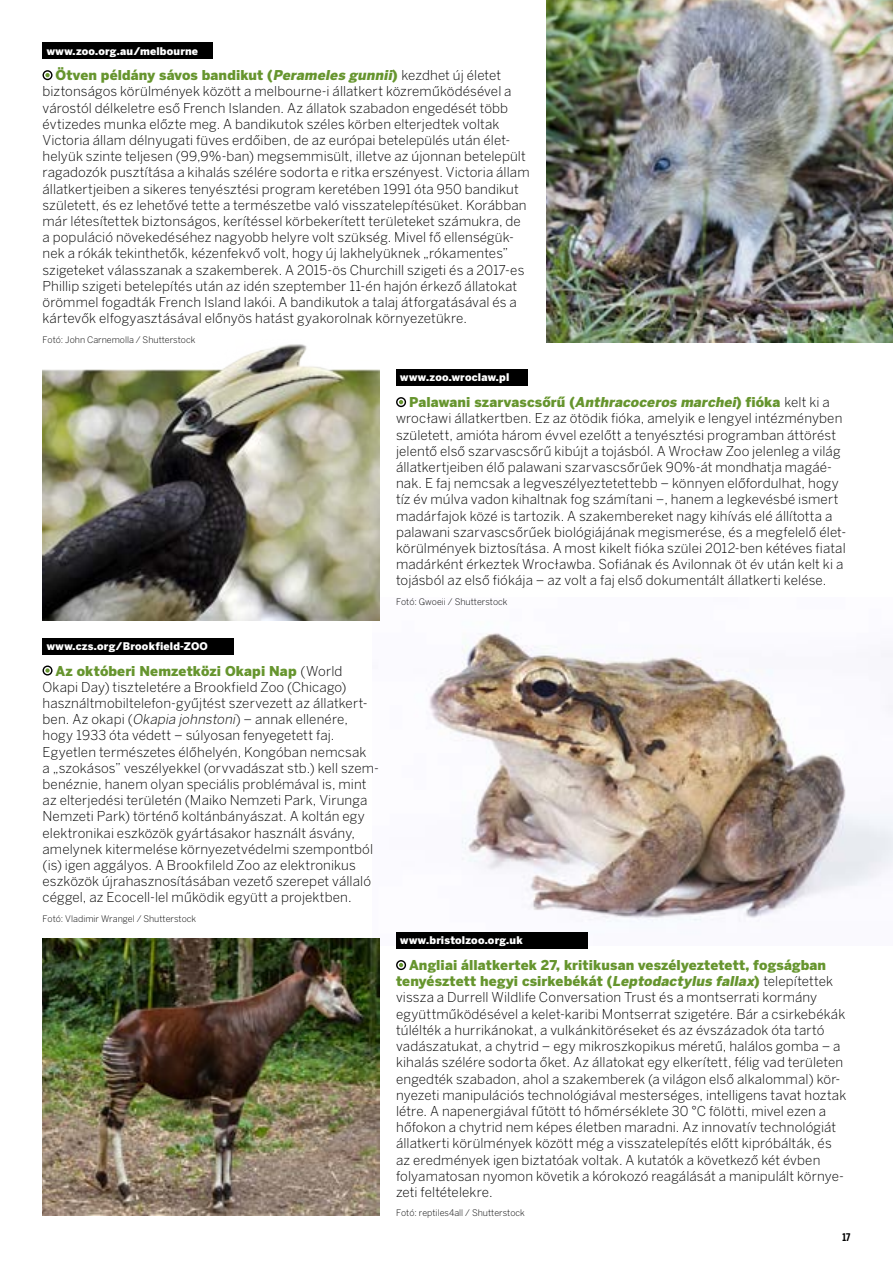
<style>
.page{position:relative;width:893px;height:1263px;background:#fff}
.page>*{position:absolute;margin:0;border:0;box-sizing:border-box;transform-origin:0 0}
.t1{font:300 13.5px/16.2px "Benton Sans";letter-spacing:.01em;color:#000}
.t2{font:900 10.5px "Benton Sans";letter-spacing:.02em;color:#fff}
.t3{font:700 10.5px "Benton Sans Comp";color:#000}
.t4{font:300 9px "Benton Sans";color:#000}
.s1{font-weight:900;color:#66952e}
.s2{font-weight:900;font-style:italic;color:#66952e}
.s3{font-style:italic}
</style>
<div class="page">
<img style="left:379px;top:598px;width:514px;height:347px">
<svg style="left:396px;top:397px;width:10px;height:10px"></svg>
<svg style="left:397px;top:398px;width:8px;height:8px"></svg>
<svg style="left:399px;top:400px;width:4px;height:4px"></svg>
<svg style="left:43px;top:665px;width:10px;height:10px"></svg>
<svg style="left:44px;top:667px;width:7px;height:7px"></svg>
<svg style="left:45px;top:668px;width:5px;height:5px"></svg>
<svg style="left:396px;top:960px;width:10px;height:10px"></svg>
<svg style="left:397px;top:961px;width:8px;height:8px"></svg>
<svg style="left:399px;top:963px;width:4px;height:4px"></svg>
<svg style="left:43px;top:70px;width:10px;height:10px"></svg>
<svg style="left:44px;top:72px;width:7px;height:7px"></svg>
<svg style="left:45px;top:73px;width:5px;height:4px"></svg>
<div style="left:396px;top:369px;width:132px;height:17px;background:#000"></div>
<div style="left:43px;top:638px;width:191px;height:16px;background:#000"></div>
<div style="left:396px;top:932px;width:191px;height:17px;background:#000"></div>
<div style="left:43px;top:43px;width:170px;height:16px;background:#000"></div>
<img style="left:546px;top:0;width:347px;height:342px">
<img style="left:43px;top:344px;width:336px;height:277px">
<img style="left:43px;top:938px;width:336px;height:278px">
<p class="t2" style="left:47px;top:44px;width:153px">www.zoo.org.au/melbourne</p>
<p class="t1" style="left:43px;top:67px;width:489px;text-indent:13px"><span class="s1">Ötven példány sávos bandikut (</span><span class="s2">Perameles gunnii</span><span class="s1">)</span> kezdhet új életet biztonságos körülmények között a melbourne-i állatkert közreműködésével a várostól délkeletre eső French Islanden. Az állatok szabadon engedését több évtizedes munka előzte meg. A bandikutok széles körben elterjedtek voltak Victoria állam délnyugati füves erdőiben, de az európai betelepülés után élet&shy;helyük szinte teljesen (99,9%-ban) megsemmisült, illetve az újonnan betelepült ragadozók pusztítása a kihalás szélére sodorta e ritka erszényest. Victoria állam állatkertjeiben a sikeres tenyésztési program keretében 1991 óta 950 bandikut született, és ez lehetővé tette a természetbe való visszatelepítésüket. Korábban már létesítettek biztonságos, kerítéssel körbekerített területeket számukra, de a populáció növekedéséhez nagyobb helyre volt szükség. Mivel fő ellenségük&shy;nek a rókák tekinthetők, kézenfekvő volt, hogy új lakhelyüknek „rókamentes” szigeteket válasszanak a szakemberek. A 2015-ös Churchill szigeti és a 2017-es Phillip szigeti betelepítés után az idén szeptember 11-én hajón érkező állatokat örömmel fogadták French Island lakói. A bandikutok a talaj átforgatásával és a kártevők elfogyasztásával előnyös hatást gyakorolnak környezetükre.</p>
<p class="t4" style="left:43px;top:334px;width:154px">Fotó: John Carnemolla / Shutterstock</p>
<p class="t2" style="left:400px;top:371px;width:111px">www.zoo.wroclaw.pl</p>
<p class="t2" style="left:47px;top:640px;width:163px">www.czs.org/Brookfield-ZOO</p>
<p class="t1" style="left:43px;top:662px;width:338px;text-indent:13px"><span class="s1">Az októberi Nemzetközi Okapi Nap</span> (World Okapi Day) tiszteletére a Brookfield Zoo (Chicago) használtmobiltelefon-gyűjtést szervezett az állatkert&shy;ben. Az okapi (<span class="s3">Okapia johnstoni</span>) – annak ellenére, hogy 1933 óta védett – súlyosan fenyegetett faj.<br>Egyetlen természetes élőhelyén, Kongóban nemcsak<br>a „szokásos” veszélyekkel (orvvadászat stb.) kell szem&shy;benéznie, hanem olyan speciális problémával is, mint az elterjedési területén (Maiko Nemzeti Park, Virunga Nemzeti Park) történő koltánbányászat. A koltán egy elektronikai eszközök gyártásakor használt ásvány, amelynek kitermelése környezetvédelmi szempontból (is) igen aggályos. A Brookfileld Zoo az elektronikus eszközök újrahasznosításában vezető szerepet vállaló céggel, az Ecocell-lel működik együtt a projektben.</p>
<p class="t4" style="left:43px;top:913px;width:155px">Fotó: Vladimir Wrangel / Shutterstock</p>
<p class="t1" style="left:396px;top:394px;width:452px;text-indent:13px"><span class="s1">Palawani szarvascsőrű (</span><span class="s2">Anthracoceros marchei</span><span class="s1">) fióka</span> kelt ki a wrocławi állatkertben. Ez az ötödik fióka, amelyik e lengyel intézményben született, amióta három évvel ezelőtt a tenyésztési programban áttörést jelentő első szarvascsőrű kibújt a tojásból. A Wrocław Zoo jelenleg a világ állatkertjeiben élő palawani szarvascsőrűek 90%-át mondhatja magáé&shy;nak. E faj nemcsak a legveszélyeztetettebb – könnyen előfordulhat, hogy tíz év múlva vadon kihaltnak fog számítani –, hanem a legkevésbé ismert madárfajok közé is tartozik. A szakembereket nagy kihívás elé állította a palawani szarvascsőrűek biológiájának megismerése, és a megfelelő élet&shy;körülmények biztosítása. A most kikelt fióka szülei 2012-ben kétéves fiatal madárként érkeztek Wrocławba. Sofiának és Avilonnak öt év után kelt ki a tojásból az első fiókája – az volt a faj első dokumentált állatkerti kelése.</p>
<p class="t4" style="left:396px;top:596px;width:113px">Fotó: Gwoeii / Shutterstock</p>
<p class="t2" style="left:400px;top:934px;width:124px">www.bristolzoo.org.uk</p>
<p class="t1" style="left:396px;top:957px;width:452px;text-indent:13px"><span class="s1">Angliai állatkertek 27, kritikusan veszélyeztetett, fogságban tenyésztett hegyi csirkebékát (</span><span class="s2">Leptodactylus fallax</span><span class="s1">)</span> telepítettek vissza a Durrell Wildlife Conversation Trust és a montserrati kormány együttműködésével a kelet-karibi Montserrat szigetére. Bár a csirkebékák túlélték a hurrikánokat, a vulkánkitöréseket és az évszázadok óta tartó vadászatukat, a chytrid – egy mikroszkopikus méretű, halálos gomba – a kihalás szélére sodorta őket. Az állatokat egy elkerített, félig vad területen engedték szabadon, ahol a szakemberek (a világon első alkalommal) kör&shy;nyezeti manipulációs technológiával mesterséges, intelligens tavat hoztak létre. A napenergiával fűtött tó hőmérséklete 30 °C fölötti, mivel ezen a hőfokon a chytrid nem képes életben maradni. Az innovatív technológiát állatkerti körülmények között még a visszatelepítés előtt kipróbálták, és az eredmények igen biztatóak voltak. A kutatók a következő két évben folyamatosan nyomon követik a kórokozó reagálását a manipulált környe&shy;zeti feltételekre.</p>
<p class="t4" style="left:396px;top:1207px;width:130px">Fotó: reptiles4all / Shutterstock</p>
<p class="t3" style="left:842px;top:1231px;width:9px">17</p>
</div>
